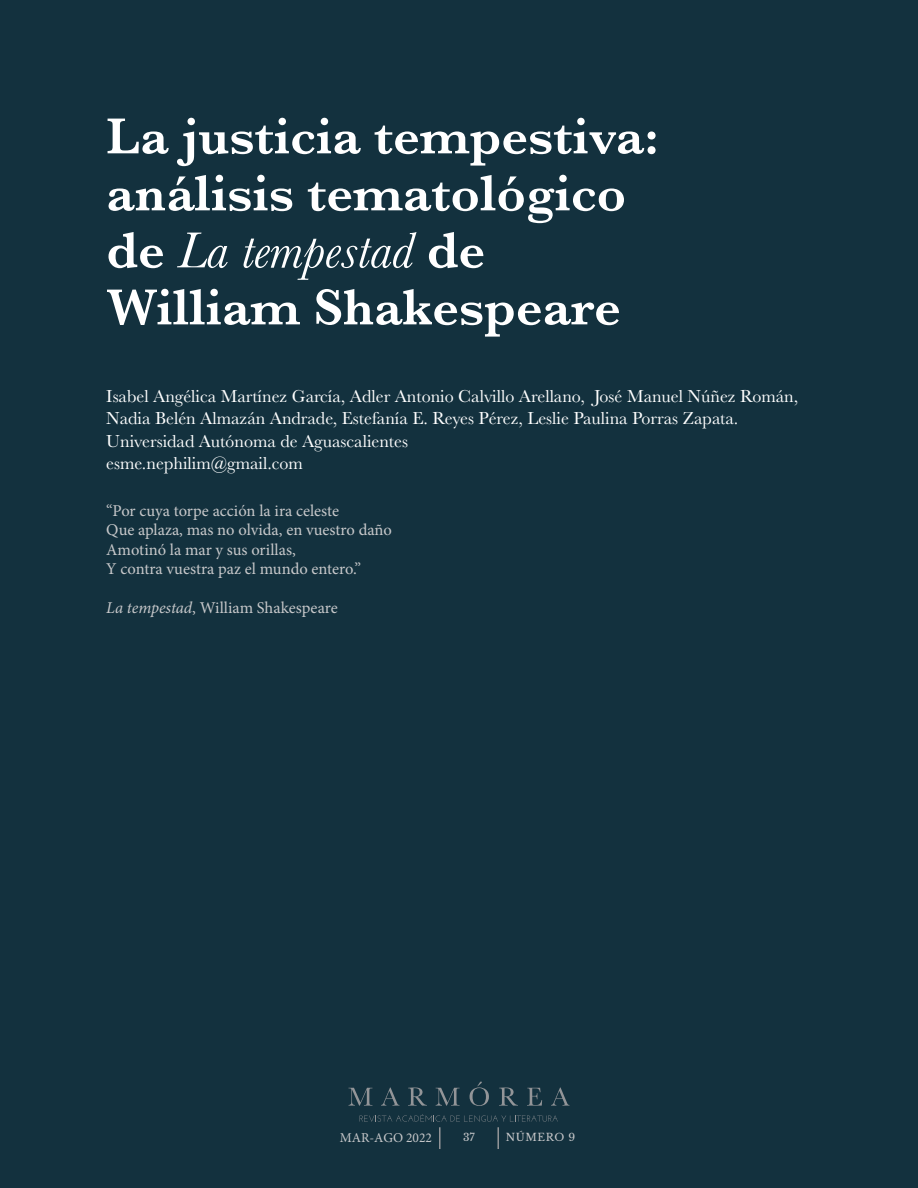
<style>
.page{position:relative;width:918px;height:1188px;background:#13313e}
.page>*{position:absolute;margin:0;border:0;box-sizing:border-box;transform-origin:0 0}
.t1{font:600 52.5px/57px "Baskerville";color:#fff}
.t2{font:italic 52.5px "Baskerville";color:#fff}
.Datos_autores{font:18px/22.5px "Baskerville";color:#fff}
.t3{font:16.5px/19.5px "Minion Pro";color:#c7c8ca}
.t4{font:13.5px "Minion Pro";color:#c7c8ca}
.t5{font:10.5px "Libre Baskerville";letter-spacing:.06em;color:#c7c8ca}
.s1{font-weight:600;font-style:normal}
.s2{font-style:italic}
</style>
<div class="page">
<hr style="left:497px;top:1127px;width:2px;height:22px;background:#939598">
<hr style="left:439px;top:1127px;width:2px;height:22px;background:#939598">
<svg style="left:349px;top:1088px;width:23px;height:18px"></svg>
<svg style="left:381px;top:1088px;width:18px;height:18px"></svg>
<svg style="left:408px;top:1088px;width:19px;height:18px"></svg>
<svg style="left:436px;top:1088px;width:24px;height:18px"></svg>
<svg style="left:470px;top:1082px;width:19px;height:24px"></svg>
<svg style="left:499px;top:1088px;width:19px;height:18px"></svg>
<svg style="left:527px;top:1088px;width:15px;height:18px"></svg>
<svg style="left:551px;top:1088px;width:18px;height:18px"></svg>
<svg style="left:360px;top:1114px;width:198px;height:8px"></svg>
<p class="t1" style="left:106px;top:107px;width:554px">La justicia tempestiva: análisis tematológico</p>
<p class="t2" style="left:106px;top:215px;width:380px"><span class="s1">de</span> La tempestad <span class="s1">de</span></p>
<p class="t1" style="left:106px;top:278px;width:516px">William Shakespeare</p>
<p class="Datos_autores" style="left:106px;top:385px;width:694px">Isabel Angélica Martínez García, Adler Antonio Calvillo Arellano, José Manuel Núñez Román,<br>Nadia Belén Almazán Andrade, Estefanía E. Reyes Pérez, Leslie Paulina Porras Zapata.</p>
<p class="Datos_autores" style="left:106px;top:430px;width:303px">Universidad Autónoma de Aguascalientes</p>
<p class="Datos_autores" style="left:106px;top:452px;width:198px">esme.nephilim@gmail.com</p>
<p class="t3" style="left:106px;top:501px;width:287px">“Por cuya torpe acción la ira celeste<br>Que aplaza, mas no olvida, en vuestro daño Amotinó la mar y sus orillas,<br>Y contra vuestra paz el mundo entero.”</p>
<p class="t3" style="left:106px;top:598px;width:233px"><span class="s2">La tempestad</span>, William Shakespeare</p>
<p class="t4" style="left:340px;top:1128px;width:94px">MAR-AGO 2022</p>
<p class="t5" style="left:463px;top:1131px;width:13px">37</p>
<p class="t5" style="left:506px;top:1131px;width:71px">NÚMERO 9</p>
</div>
